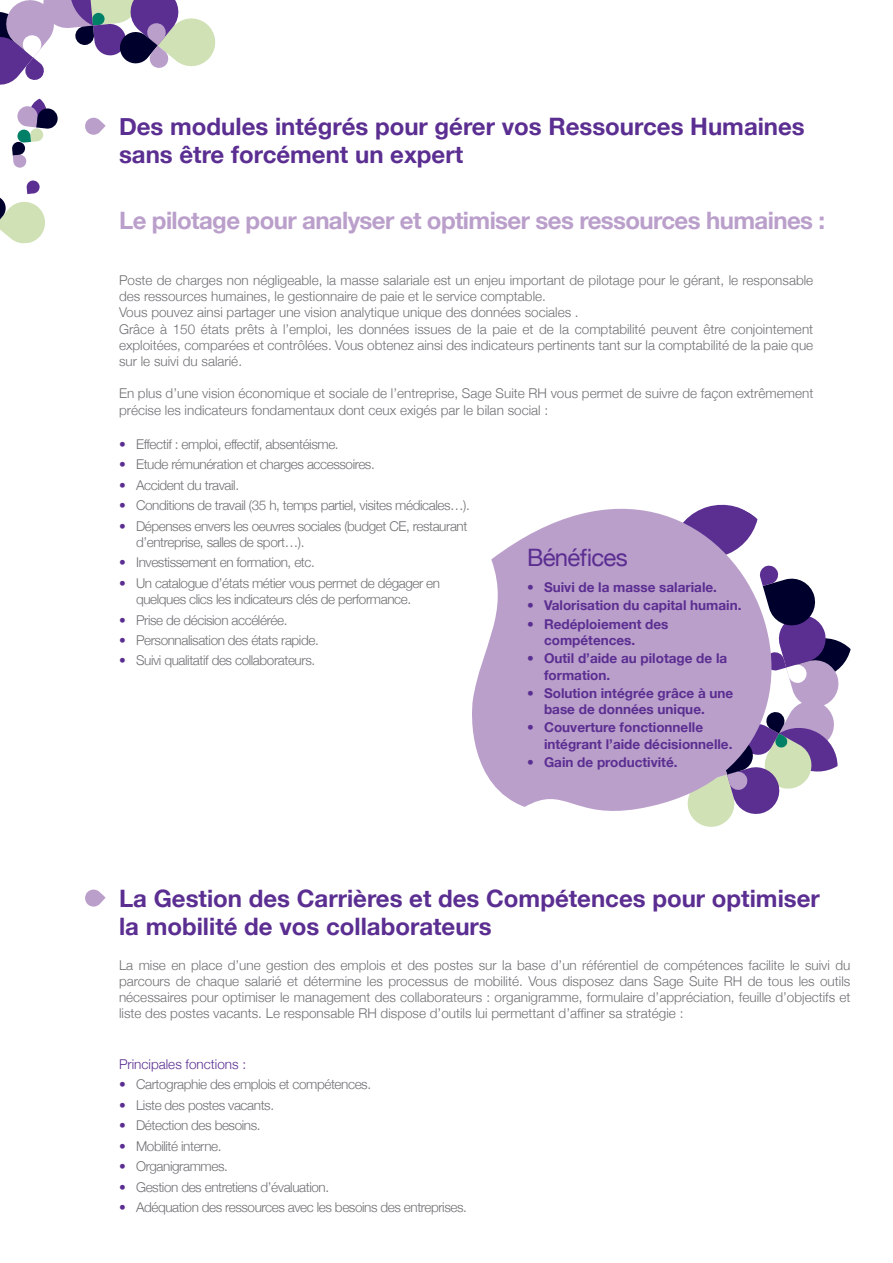
<style>
.page{position:relative;width:893px;height:1263px;background:#fff}
.page>*{position:absolute;margin:0;border:0;box-sizing:border-box;transform-origin:0 0}
.t1{font:700 24px/28.8px "Helvetica Neue";color:#5b2e91}
.t2{font:700 24px "Helvetica Neue";letter-spacing:-.025em;color:#ba9fcb}
.t3{font:24px "Helvetica Neue";letter-spacing:-.03em;color:#5b2e91}
.t4{font:300 13.5px/16.2px "Helvetica Neue";letter-spacing:-.005em;color:#717074}
.t5{font:300 13.5px/16.2px "Helvetica Neue";letter-spacing:-.03em;color:#717074}
.t6{font:700 13.5px/16.2px "Helvetica Neue";color:#5b2e91}
.t7{font:300 13.5px "Helvetica Neue";color:#5b2e91}
.s1{color:#5b2e91}
</style>
<div class="page">
<svg style="left:0;top:180px;width:45px;height:64px"></svg>
<svg style="left:85px;top:889px;width:21px;height:18px"></svg>
<svg style="left:0;top:0;width:216px;height:168px"></svg>
<svg style="left:472px;top:504px;width:379px;height:316px;fill:#ba9fcb"></svg>
<h1 class="t1" style="left:119px;top:111px;width:687px">Des modules intégrés pour gérer vos Ressources Humaines sans être forcément un expert</h1>
<h1 class="t2" style="left:119px;top:206px;width:708px">Le pilotage pour analyser et optimiser ses ressources humaines :</h1>
<p class="t4" style="left:119px;top:272px;width:696px">Poste de charges non négligeable, la masse salariale est un enjeu important de pilotage pour le gérant, le responsable des ressources humaines, le gestionnaire de paie et le service comptable.<br>Vous pouvez ainsi partager une vision analytique unique des données sociales .<br>Grâce à 150 états prêts à l’emploi, les données issues de la paie et de la comptabilité peuvent être conjointement exploitées, comparées et contrôlées. Vous obtenez ainsi des indicateurs pertinents tant sur la comptabilité de la paie que sur le suivi du salarié.</p>
<p class="t4" style="left:119px;top:385px;width:696px">En plus d’une vision économique et sociale de l’entreprise, Sage Suite RH vous permet de suivre de façon extrêmement précise les indicateurs fondamentaux dont ceux exigés par le bilan social :</p>
<p class="t5" style="left:119px;top:436px;width:221px"><span class="s1">•</span> Effectif : emploi, effectif, absentéisme.</p>
<p class="t5" style="left:119px;top:456px;width:257px"><span class="s1">•</span> Etude rémunération et charges accessoires.</p>
<p class="t5" style="left:119px;top:477px;width:122px"><span class="s1">•</span> Accident du travail.</p>
<p class="t5" style="left:119px;top:497px;width:352px"><span class="s1">•</span> Conditions de travail (35 h, temps partiel, visites médicales…).</p>
<p class="t5" style="left:136px;top:517px;width:333px;text-indent:-17px"><span class="s1">•</span> Dépenses envers les oeuvres sociales (budget CE, restaurant d’entreprise, salles de sport…).</p>
<p class="t5" style="left:119px;top:554px;width:197px"><span class="s1">•</span> Investissement en formation, etc.</p>
<p class="t5" style="left:136px;top:575px;width:306px;text-indent:-17px"><span class="s1">•</span> Un catalogue d’états métier vous permet de dégager en quelques clics les indicateurs clés de performance.</p>
<p class="t5" style="left:119px;top:611px;width:170px"><span class="s1">•</span> Prise de décision accélérée.</p>
<p class="t5" style="left:119px;top:632px;width:201px"><span class="s1">•</span> Personnalisation des états rapide.</p>
<p class="t5" style="left:119px;top:652px;width:198px"><span class="s1">•</span> Suivi qualitatif des collaborateurs.</p>
<h1 class="t3" style="left:527px;top:543px;width:102px">Bénéfices</h1>
<p class="t6" style="left:527px;top:579px;width:191px">• Suivi de la masse salariale.</p>
<p class="t6" style="left:527px;top:597px;width:216px">• Valorisation du capital humain.</p>
<p class="t6" style="left:544px;top:616px;width:126px;text-indent:-17px">• Redéploiement des compétences.</p>
<p class="t6" style="left:544px;top:650px;width:185px;text-indent:-17px">• Outil d’aide au pilotage de la formation.</p>
<p class="t6" style="left:544px;top:685px;width:191px;text-indent:-17px">• Solution intégrée grâce à une base de données unique.</p>
<p class="t6" style="left:544px;top:719px;width:190px;text-indent:-17px">• Couverture fonctionnelle intégrant l’aide décisionnelle.</p>
<p class="t6" style="left:527px;top:754px;width:152px">• Gain de productivité.</p>
<h1 class="t1" style="left:119px;top:883px;width:702px">La Gestion des Carrières et des Compétences pour optimiser la mobilité de vos collaborateurs</h1>
<p class="t4" style="left:119px;top:956px;width:733px;text-align:justify">La mise en place d’une gestion des emplois et des postes sur la base d’un référentiel de compétences facilite le suivi du parcours de chaque salarié et détermine les processus de mobilité. Vous disposez dans Sage Suite RH de tous les outils nécessaires pour optimiser le management des collaborateurs : organigramme, formulaire d’appréciation, feuille d’objectifs et liste des postes vacants. Le responsable RH dispose d’outils lui permettant d’affiner sa stratégie :</p>
<p class="t7" style="left:119px;top:1056px;width:129px">Principales fonctions :</p>
<p class="t5" style="left:119px;top:1076px;width:254px"><span class="s1">•</span> Cartographie des emplois et compétences.</p>
<p class="t5" style="left:119px;top:1096px;width:157px"><span class="s1">•</span> Liste des postes vacants.</p>
<p class="t5" style="left:119px;top:1117px;width:143px"><span class="s1">•</span> Détection des besoins.</p>
<p class="t5" style="left:119px;top:1137px;width:104px"><span class="s1">•</span> Mobilité interne.</p>
<p class="t5" style="left:119px;top:1158px;width:110px"><span class="s1">•</span> Organigrammes.</p>
<p class="t5" style="left:119px;top:1178px;width:212px"><span class="s1">•</span> Gestion des entretiens d’évaluation.</p>
<p class="t5" style="left:119px;top:1199px;width:349px"><span class="s1">•</span> Adéquation des ressources avec les besoins des entreprises.</p>
</div>
